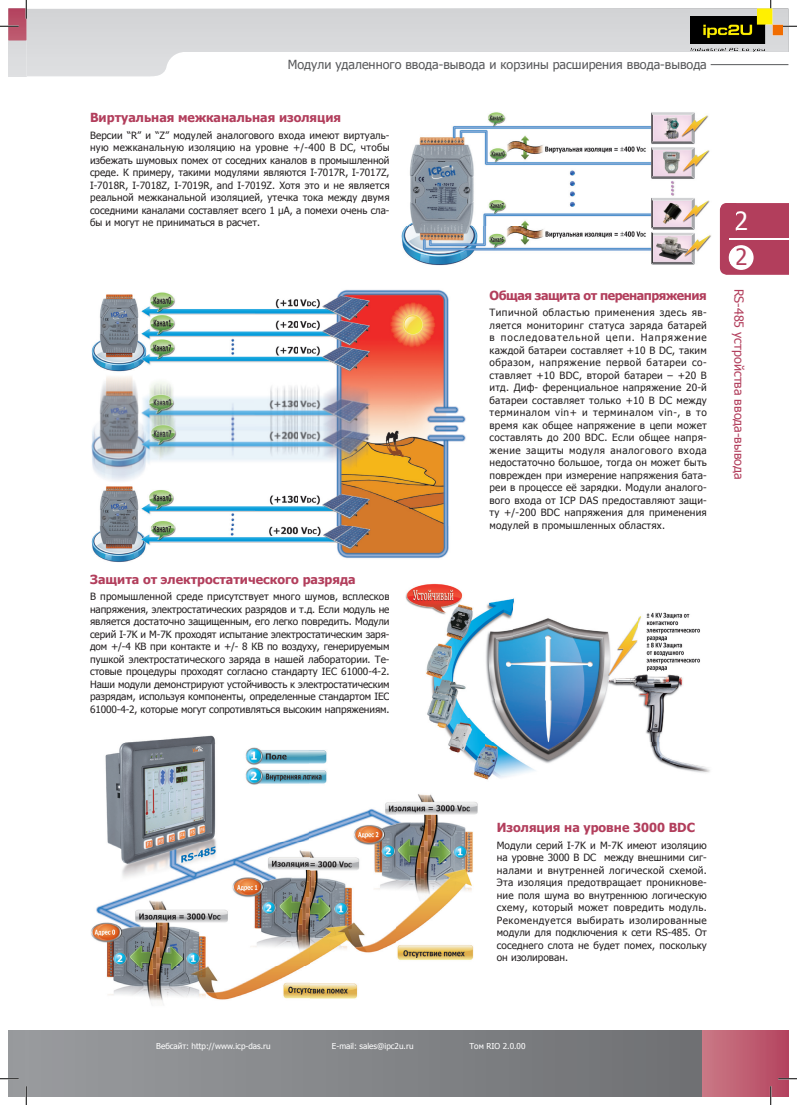
<style>
.page{position:relative;width:797px;height:1105px;background:#fff}
.page>*{position:absolute;margin:0;border:0;box-sizing:border-box;transform-origin:0 0}
.t1{font:25px "Tahoma";color:#fff}
.t2{font:22.5px "Tahoma";color:#b23e5c}
.t3{font:700 12.5px "Tahoma";color:#b23e5c}
.t4{font:12.5px "Tahoma";color:#57585a}
.t5{font:12.5px "Tahoma";color:#b23e5c}
.t6{font:700 12.5px "Tahoma";letter-spacing:-.035em;color:#b23e5c}
.t7{font:10px/12.5px "Tahoma";color:#231f20;text-align:justify}
.t8{font:8.12px "Tahoma";color:#fff}
</style>
<div class="page">
<div style="left:9px;top:9px;width:17px;height:67px;background:#dcdddf"></div>
<svg style="left:26px;top:9px;width:762px;height:67px"></svg>
<svg style="left:9px;top:9px;width:17px;height:31px"></svg>
<div style="left:9px;top:1030px;width:17px;height:66px;background:#989a9d"></div>
<div style="left:701px;top:1030px;width:87px;height:66px;background:linear-gradient(to right,#cb7a86,#b44560)"></div>
<div style="left:26px;top:1030px;width:675px;height:66px;background:linear-gradient(to right,#999b9e,#6f7073)"></div>
<hr style="left:710px;top:64px;width:78px;height:1px;background:#57585a">
<img style="left:401px;top:112px;width:319px;height:153px">
<svg style="left:720px;top:203px;width:68px;height:72px;background:#ba536e"></svg>
<img style="left:728px;top:246px;width:8px;height:19px">
<img style="left:91px;top:289px;width:375px;height:273px">
<img style="left:91px;top:735px;width:305px;height:268px">
<img style="left:396px;top:794px;width:82px;height:166px">
<img style="left:405px;top:583px;width:295px;height:160px">
<img style="left:484px;top:743px;width:226px;height:37px">
<img style="left:389px;top:719px;width:95px;height:66px">
<svg style="left:0;top:25px;width:19px;height:2px"></svg>
<svg style="left:782px;top:25px;width:15px;height:2px"></svg>
<svg style="left:0;top:1078px;width:19px;height:1px"></svg>
<svg style="left:778px;top:1078px;width:19px;height:1px"></svg>
<svg style="left:25px;top:0;width:2px;height:19px"></svg>
<svg style="left:25px;top:1086px;width:2px;height:19px"></svg>
<svg style="left:770px;top:1086px;width:1px;height:19px"></svg>
<img style="left:690px;top:9px;width:92px;height:42px">
<p class="t4" style="left:288px;top:56px;width:420px">Модули удаленного ввода-вывода и корзины расширения ввода-вывода</p>
<p class="t3" style="left:90px;top:109px;width:253px">Виртуальная межканальная изоляция</p>
<p class="t7" style="left:90px;top:128px;width:301px">Версии “R” и “Z” модулей аналогового входа имеют виртуаль&shy;ную межканальную изоляцию на уровне +/-400 В DC, чтобы избежать шумовых помех от соседних каналов в промышленной среде. К примеру, такими модулями являются I-7017R, I-7017Z, I-7018R, I-7018Z, I-7019R, and I-7019Z. Хотя это и не является реальной межканальной изоляцией, утечка тока между двумя соседними каналами составляет всего 1 µA, а помехи очень сла&shy;бы и могут не приниматься в расчет.</p>
<p class="t3" style="left:90px;top:570px;width:267px">Защита от электростатического разряда</p>
<p class="t7" style="left:90px;top:590px;width:301px">В промышленной среде присутствует много шумов, всплесков напряжения, электростатических разрядов и т.д. Если модуль не является достаточно защищенным, его легко повредить. Модули серий I-7K и M-7K проходят испытание электростатическим заря&shy;дом +/-4 КВ при контакте и +/- 8 КВ по воздуху, генерируемым пушкой электростатического заряда в нашей лаборатории. Те&shy;стовые процедуры проходят согласно стандарту IEC 61000-4-2.<br>Наши модули демонстрируют устойчивость к электростатическим разрядам, используя компоненты, определенные стандартом IEC 61000-4-2, которые могут сопротивляться высоким напряжениям.</p>
<p class="t6" style="left:489px;top:287px;width:219px">Общая защита от перенапряжения</p>
<p class="t7" style="left:489px;top:306px;width:219px">Типичной областью применения здесь яв&shy;ляется мониторинг статуса заряда батарей в последовательной цепи. Напряжение каждой батареи составляет +10 В DC, таким образом, напряжение первой батареи со&shy;ставляет +10 ВDC, второй батареи – +20 В итд. Диф- ференциальное напряжение 20-й батареи составляет только +10 В DC между терминалом vin+ и терминалом vin-, в то время как общее напряжение в цепи может составлять до 200 ВDC. Если общее напря&shy;жение защиты модуля аналогового входа недостаточно большое, тогда он может быть поврежден при измерение напряжения бата&shy;реи в процессе её зарядки. Модули аналого&shy;вого входа от ICP DAS предоставляют защи&shy;ту +/-200 ВDC напряжения для применения модулей в промышленных областях.</p>
<h1 class="t1" style="left:734px;top:205px;width:15px">2</h1>
<h2 class="t2" style="left:735px;top:242px;width:14px">2</h2>
<p class="t5" style="left:747px;top:289px;width:192px;rotate:90deg">RS-485 устройства ввода-вывода</p>
<p class="t3" style="left:497px;top:819px;width:200px">Изоляция на уровне 3000 ВDC</p>
<p class="t7" style="left:497px;top:838px;width:211px">Модули серий I-7K и M-7K имеют изоляцию на уровне 3000 В DC между внешними сиг&shy;налами и внутренней логической схемой.<br>Эта изоляция предотвращает проникнове&shy;ние поля шума во внутреннюю логическую схему, который может повредить модуль.<br>Рекомендуется выбирать изолированные модули для подключения к сети RS-485. От соседнего слота не будет помех, поскольку он изолирован.</p>
<p class="t8" style="left:156px;top:1041px;width:116px">Вебсайт: http://www.icp-das.ru</p>
<p class="t8" style="left:332px;top:1041px;width:83px">E-mail: sales@ipc2u.ru</p>
<p class="t8" style="left:469px;top:1041px;width:57px">Том RIO 2.0.00</p>
</div>
